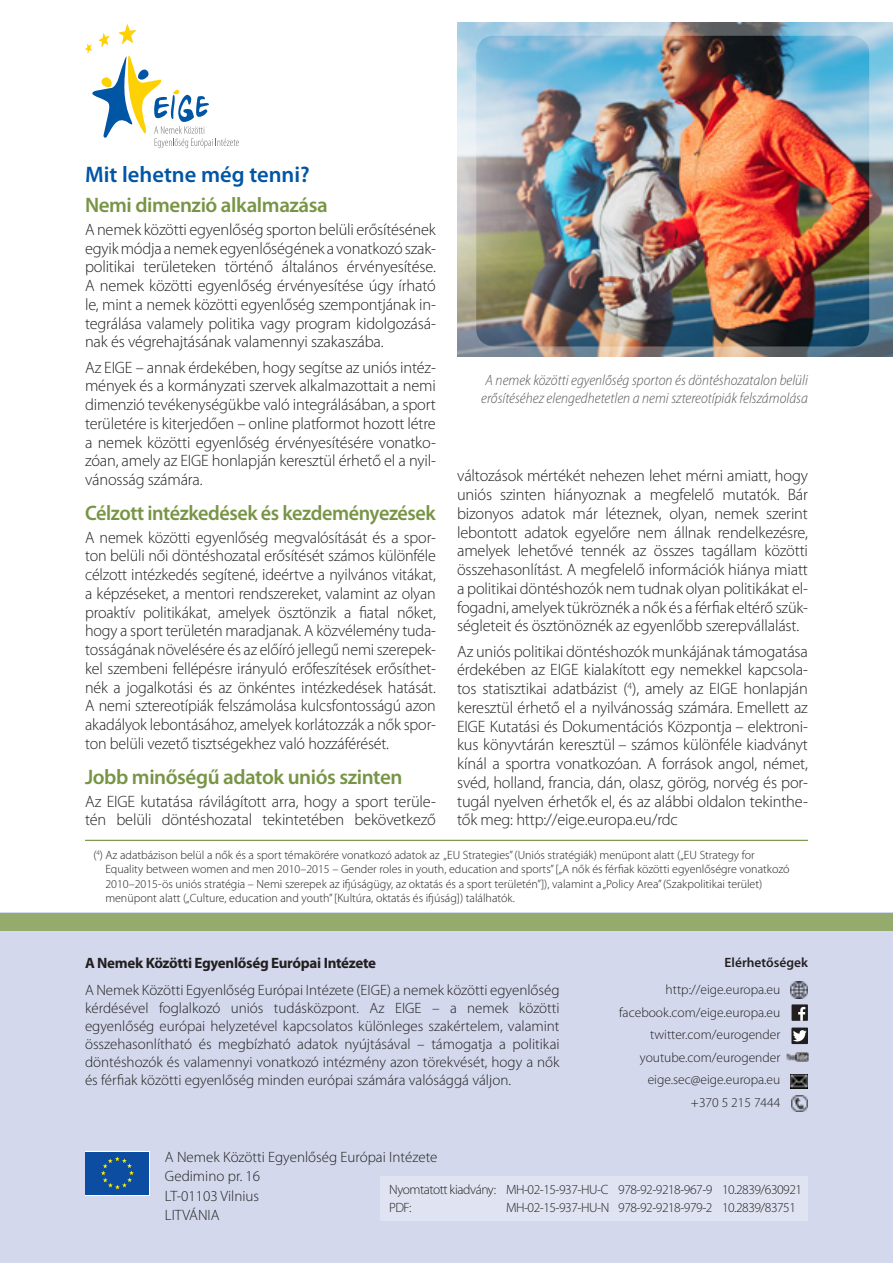
<style>
.page{position:relative;width:893px;height:1263px;background:#fff}
.page>*{position:absolute;margin:0;border:0;box-sizing:border-box;transform-origin:0 0}
.Title_1{font:600 22.5px "Myriad Pro";color:#0155a5}
.Title_2{font:600 21px "Myriad Pro";letter-spacing:-.02em;color:#789445}
.Title_2-2{font:600 21px "Myriad Pro";letter-spacing:-.02em;color:#789445;scale:.96 1}
.Body_text{font:300 16.5px/18.8px "Myriad Pro";letter-spacing:-.01em;color:#231f20;text-align:justify}
.t1{font:300 15px/18px "Myriad Pro";color:#231f20;text-align:justify}
.t2{font:italic 300 semi-condensed 15px/18px "Myriad Pro";color:#57585a}
.t3{font:700 15px "Myriad Pro";letter-spacing:-.02em;color:#231f20}
.t4{font:300 13.5px "Myriad Pro";color:#231f20}
.t5{font:300 13.5px "Myriad Pro";letter-spacing:-.035em;color:#231f20}
.t6{font:600 13.5px "Myriad Pro";color:#231f20}
.Footnote_first{font:300 12px/14.4px "Myriad Pro";color:#231f20}
</style>
<div class="page">
<svg style="left:85px;top:24px;width:154px;height:124px"></svg>
<img style="left:457px;top:22px;width:436px;height:334px">
<div style="left:0;top:913px;width:893px;height:350px;background:#d3d8ec"></div>
<hr style="left:85px;top:840px;width:723px;height:1px;background:#5d8125">
<div style="left:0;top:913px;width:893px;height:17px;background:#95aa6d"></div>
<svg style="left:85px;top:1151px;width:65px;height:44px"></svg>
<div style="left:86px;top:1152px;width:63px;height:42px;background:#0d4da1"></div>
<svg style="left:101px;top:1156px;width:33px;height:33px"></svg>
<div style="left:791px;top:1027px;width:17px;height:17px;background:#201d1e"></div>
<svg style="left:793px;top:1030px;width:14px;height:11px"></svg>
<img style="left:786px;top:1052px;width:23px;height:10px">
<div style="left:791px;top:1004px;width:17px;height:17px;background:#231f20"></div>
<svg style="left:798px;top:1007px;width:7px;height:14px"></svg>
<img style="left:791px;top:982px;width:16px;height:16px">
<img style="left:791px;top:1095px;width:16px;height:16px">
<img style="left:790px;top:1074px;width:18px;height:14px">
<img style="left:476px;top:36px;width:393px;height:310px">
<div style="left:381px;top:1176px;width:427px;height:44px;background:#e0e4f2"></div>
<p class="Title_1" style="left:85px;top:162px;width:226px">Mit lehetne még tenni?</p>
<p class="Title_2" style="left:85px;top:193px;width:244px">Nemi dimenzió alkalmazása</p>
<p class="Body_text" style="left:85px;top:220px;width:352px">A nemek közötti egyenlőség sporton belüli erősítésének egyik módja anemek egyenlőségének a vonatkozó szak&shy;politikai területeken történő általános érvényesítése.<br>A nemek közötti egyenlőség érvényesítése úgy írható le, mint a nemek közötti egyenlőség szempontjának in&shy;tegrálása valamely politika vagy program kidolgozásá&shy;nak és végrehajtásának valamennyi szakaszába.</p>
<p class="Body_text" style="left:85px;top:358px;width:352px">Az EIGE – annak érdekében, hogy segítse az uniós intéz&shy;mények és a kormányzati szervek alkalmazottait a nemi dimenzió tevékenységükbe való integrálásában, a sport területére is kiterjedően – online platformot hozott létre a nemek közötti egyenlőség érvényesítésére vonatko&shy;zóan, amely az EIGE honlapján keresztül érhető el a nyil&shy;vánosság számára.</p>
<p class="Title_2-2" style="left:85px;top:501px;width:367px">Célzott intézkedések és kezdeményezések</p>
<p class="Body_text" style="left:85px;top:528px;width:352px">A nemek közötti egyenlőség megvalósítását és a spor&shy;ton belüli női döntéshozatal erősítését számos különféle célzott intézkedés segítené, ideértve a nyilvános vitákat, a képzéseket, a mentori rendszereket, valamint az olyan proaktív politikákat, amelyek ösztönzik a fiatal nőket, hogy a sport területén maradjanak. A közvélemény tuda&shy;tosságának növelésére és az előíró jellegű nemi szerepek&shy;kel szembeni fellépésre irányuló erőfeszítések erősíthet&shy;nék a jogalkotási és az önkéntes intézkedések hatását.<br>A nemi sztereotípiák felszámolása kulcsfontosságú azon akadályok lebontásához, amelyek korlátozzák a nők spor&shy;ton belüli vezető tisztségekhez való hozzáférését.</p>
<p class="Title_2" style="left:85px;top:765px;width:319px">Jobb minőségű adatok uniós szinten</p>
<p class="Body_text" style="left:85px;top:792px;width:352px">Az EIGE kutatása rávilágított arra, hogy a sport terüle&shy;tén belüli döntéshozatal tekintetében bekövetkező</p>
<p class="t2" style="left:481px;top:371px;width:328px">A nemek közötti egyenlőség sporton és döntéshozatalon belüli erősítéséhez elengedhetetlen a nemi sztereotípiák felszámolása</p>
<p class="Body_text" style="left:457px;top:467px;width:352px">változások mértékét nehezen lehet mérni amiatt, hogy uniós szinten hiányoznak a megfelelő mutatók. Bár bizonyos adatok már léteznek, olyan, nemek szerint lebontott adatok egyelőre nem állnak rendelkezésre, amelyek lehetővé tennék az összes tagállam közötti összehasonlítást. A megfelelő információk hiánya miatt a politikai döntéshozók nem tudnak olyan politikákat el&shy;fogadni, amelyek tükröznék a nők és a férfiak eltérő szük&shy;ségleteit és ösztönöznék az egyenlőbb szerepvállalást.</p>
<p class="Body_text" style="left:457px;top:642px;width:352px">Az uniós politikai döntéshozók munkájának támogatása érdekében az EIGE kialakított egy nemekkel kapcsola&shy;tos statisztikai adatbázist (<sup>4</sup>), amely az EIGE honlapján keresztül érhető el a nyilvánosság számára. Emellett az EIGE Kutatási és Dokumentációs Központja – elektroni&shy;kus könyvtárán keresztül – számos különféle kiadványt kínál a sportra vonatkozóan. A források angol, német, svéd, holland, francia, dán, olasz, görög, norvég és por&shy;tugál nyelven érhetők el, és az alábbi oldalon tekinthe&shy;tők meg: http://eige.europa.eu/rdc</p>
<p class="Footnote_first" style="left:105px;top:848px;width:686px;text-indent:-12px">(<sup>4</sup>) Az adatbázison belül a nők és a sport témakörére vonatkozó adatok az „EU Strategies” (Uniós stratégiák) menüpont alatt („EU Strategy for Equality between women and men 2010–2015 – Gender roles in youth, education and sports” [„A nők és férfiak közötti egyenlőségre vonatkozó 2010–2015-ös uniós stratégia – Nemi szerepek az ifjúságügy, az oktatás és a sport területén”]), valamint a„Policy Area” (Szakpolitikai terület) menüpont alatt („Culture, education and youth” [Kultúra, oktatás és ifjúság]) találhatók.</p>
<p class="t3" style="left:85px;top:953px;width:293px">A Nemek Közötti Egyenlőség Európai Intézete</p>
<p class="t6" style="left:725px;top:955px;width:85px">Elérhetőségek</p>
<p class="t1" style="left:85px;top:981px;width:476px">A Nemek Közötti Egyenlőség Európai Intézete (EIGE) a nemek közötti egyenlőség kérdésével foglalkozó uniós tudásközpont. Az EIGE – a nemek közötti egyenlőség európai helyzetével kapcsolatos különleges szakértelem, valamint összehasonlítható és megbízható adatok nyújtásával – támogatja a politikai döntéshozók és valamennyi vonatkozó intézmény azon törekvését, hogy a nők és férfiak közötti egyenlőség minden európai számára valósággá váljon.</p>
<p class="t4" style="left:666px;top:982px;width:116px">http://eige.europa.eu</p>
<p class="t4" style="left:619px;top:1005px;width:163px">facebook.com/eige.europa.eu</p>
<p class="t4" style="left:650px;top:1027px;width:132px">twitter.com/eurogender</p>
<p class="t4" style="left:640px;top:1050px;width:142px">youtube.com/eurogender</p>
<p class="t4" style="left:648px;top:1072px;width:134px">eige.sec@eige.europa.eu</p>
<p class="t4" style="left:691px;top:1095px;width:91px">+370 5 215 7444</p>
<p class="t1" style="left:165px;top:1148px;width:274px">A Nemek Közötti Egyenlőség Európai Intézete</p>
<p class="t1" style="left:165px;top:1168px;width:97px">Gedimino pr. 16</p>
<p class="t1" style="left:165px;top:1187px;width:96px">LT-01103 Vilnius</p>
<p class="t1" style="left:165px;top:1207px;width:56px">LITVÁNIA</p>
<p class="t5" style="left:389px;top:1182px;width:109px">Nyomtatott kiadvány:</p>
<p class="t5" style="left:506px;top:1182px;width:104px">MH-02-15-937-HU-C</p>
<p class="t5" style="left:618px;top:1182px;width:96px">978-92-9218-967-9</p>
<p class="t5" style="left:722px;top:1182px;width:82px">10.2839/630921</p>
<p class="t4" style="left:389px;top:1200px;width:24px">PDF:</p>
<p class="t5" style="left:506px;top:1200px;width:105px">MH-02-15-937-HU-N</p>
<p class="t5" style="left:618px;top:1200px;width:96px">978-92-9218-979-2</p>
<p class="t5" style="left:722px;top:1200px;width:75px">10.2839/83751</p>
</div>
